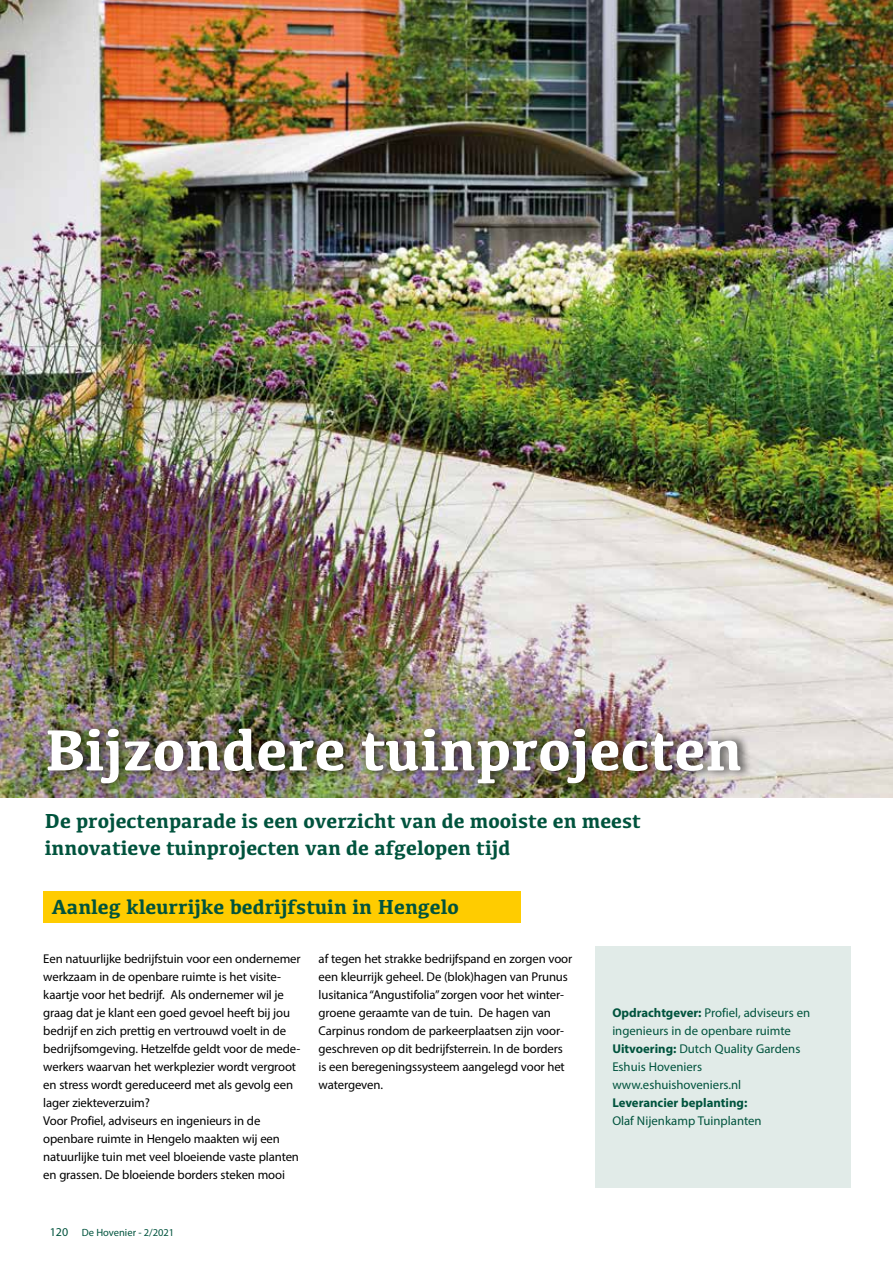
<style>
.page{position:relative;width:893px;height:1263px;background:#fff}
.page>*{position:absolute;margin:0;border:0;box-sizing:border-box;transform-origin:0 0}
.t1{font:700 60px "Kefa";color:#fff}
.t2{font:700 21px/27px "Kefa";color:#00533d}
.t3{font:12.75px/18px "Myriad Pro";letter-spacing:-.01em;color:#000}
.t4{font:12.75px/18px "Myriad Pro";color:#00533d}
.t5{font:700 12.75px "Myriad Pro";color:#00533d}
.t6{font:10.5px "Myriad Pro";color:#00533d}
.s1{font-size:12px}
.s2{font-weight:700}
</style>
<div class="page">
<img style="left:0;top:0;width:893px;height:797px">
<div style="left:43px;top:891px;width:478px;height:32px;background:#fc0"></div>
<div style="left:43px;top:720px;width:710px;height:73px;background:#000;opacity:.5"></div>
<div style="left:595px;top:946px;width:255px;height:241px;background:#e1ebe8"></div>
<h1 class="t1" style="left:45px;top:710px;width:699px">Bijzondere tuinprojecten</h1>
<h2 class="t2" style="left:45px;top:807px;width:598px">De projectenparade is een overzicht van de mooiste en meest innovatieve tuinprojecten van de afgelopen tijd</h2>
<h2 class="t2" style="left:52px;top:893px;width:408px">Aanleg kleurrijke bedrijfstuin in Hengelo</h2>
<p class="t3" style="left:43px;top:950px;width:259px">Een natuurlijke bedrijfstuin voor een ondernemer werkzaam in de openbare ruimte is het visite&shy;kaartje voor het bedrijf. Als ondernemer wil je graag dat je klant een goed gevoel heeft bij jou bedrijf en zich prettig en vertrouwd voelt in de bedrijfsomgeving. Hetzelfde geldt voor de mede&shy;werkers waarvan het werkplezier wordt vergroot en stress wordt gereduceerd met als gevolg een lager ziekteverzuim?<br>Voor Profiel, adviseurs en ingenieurs in de openbare ruimte in Hengelo maakten wij een natuurlijke tuin met veel bloeiende vaste planten en grassen. De bloeiende borders steken mooi</p>
<p class="t3" style="left:319px;top:950px;width:255px">af tegen het strakke bedrijfspand en zorgen voor een kleurrijk geheel. De (blok)hagen van Prunus lusitanica “Angustifolia” zorgen voor het winter&shy;groene geraamte van de tuin. De hagen van Carpinus rondom de parkeerplaatsen zijn voor&shy;geschreven op dit bedrijfsterrein. In de borders is een beregeningssysteem aangelegd voor het watergeven.</p>
<p class="t6" style="left:50px;top:1226px;width:126px"><span class="s1">120</span> De Hovenier - 2/2021</p>
<p class="t4" style="left:612px;top:1004px;width:199px"><span class="s2">Opdrachtgever:</span> Profiel, adviseurs en ingenieurs in de openbare ruimte<br><span class="s2">Uitvoering:</span> Dutch Quality Gardens<br>Eshuis Hoveniers www.eshuishoveniers.nl</p>
<p class="t5" style="left:612px;top:1094px;width:136px">Leverancier beplanting:</p>
<p class="t4" style="left:612px;top:1112px;width:151px">Olaf Nijenkamp Tuinplanten</p>
</div>
